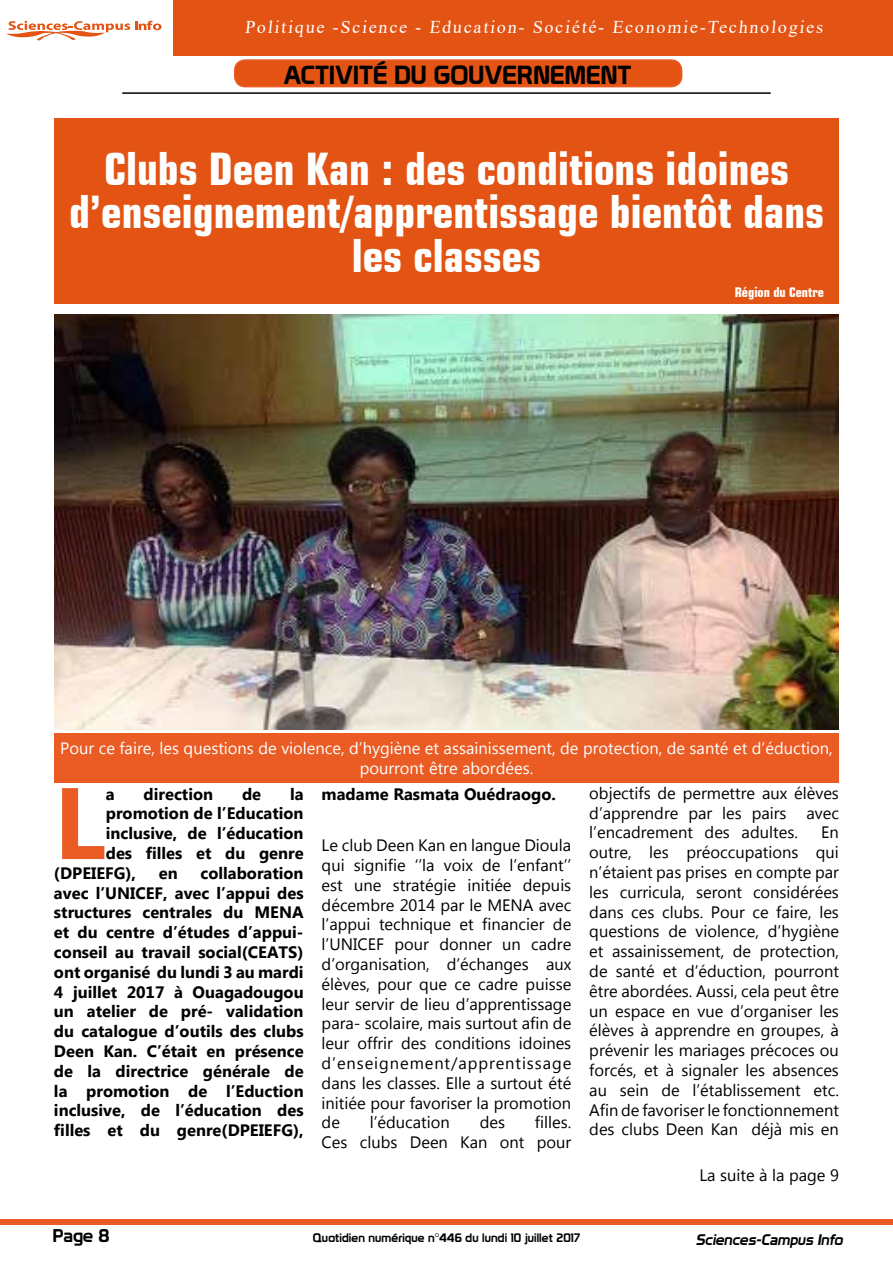
<style>
.page{position:relative;width:893px;height:1263px;background:#fff}
.page>*{position:absolute;margin:0;border:0;box-sizing:border-box;transform-origin:0 0}
.t1{font:700 101.4px "Myanmar Text";color:#ea5c24}
.t2{font:700 condensed 45px/43.5px "Square 721 BT";color:#fff;text-align:center}
.t3{font:25.5px "Prototype";color:#000}
.t4{font:18px "Times New Roman";color:#fff}
.t5{font:18px "Prototype";color:#000}
.t6{font:16.5px/19.8px "Myanmar Text";color:#000;text-align:justify}
.t7{font:700 16.5px/19.8px "Myanmar Text";color:#000;text-align:justify}
.t8{font:16.5px/19.8px "Myanmar Text";color:#fff;text-align:center}
.t9{font:italic 15px "Prototype";color:#000}
.t10{font:700 condensed 13.5px "Square 721 BT";color:#fff}
.t11{font:12px "Prototype";letter-spacing:.01em;color:#000}
</style>
<div class="page">
<div style="left:1px;top:1219px;width:892px;height:6px;background:#ea5c24"></div>
<svg style="left:6px;top:21px;width:155px;height:20px"></svg>
<div style="left:173px;top:0;width:720px;height:55px;background:#e35414"></div>
<hr style="left:122px;top:92px;width:649px;height:2px;background:#000">
<div style="left:235px;top:60px;width:447px;height:27px;background:#e35414;border-radius:10px"></div>
<div style="left:234px;top:59px;width:448px;height:28px;border:2px solid #ea5c24;border-radius:10px"></div>
<div style="left:54px;top:118px;width:785px;height:186px;background:#e35414"></div>
<img style="left:54px;top:315px;width:785px;height:414px">
<div style="left:54px;top:733px;width:785px;height:50px;background:#ea5c24"></div>
<p class="t4" style="left:245px;top:14px;width:582px">Politique -Science - Education- Société- Economie-Technologies</p>
<h3 class="t3" style="left:283px;top:59px;width:350px">ACTIVITÉ DU GOUVERNEMENT</h3>
<h2 class="t2" style="left:69px;top:147px;width:756px">Clubs Deen Kan : des conditions idoines d’enseignement/apprentissage bientôt dans les classes</h2>
<p class="t10" style="left:735px;top:284px;width:91px">Région du Centre</p>
<p class="t8" style="left:60px;top:738px;width:774px">Pour ce faire, les questions de violence, d’hygiène et assainissement, de protection, de santé et d’éduction, pourront être abordées.</p>
<h1 class="t1" style="left:54px;top:765px;width:53px">L</h1>
<p class="t7" style="left:106px;top:784px;width:10px">a</p>
<p class="t7" style="left:144px;top:784px;width:71px">direction</p>
<p class="t7" style="left:242px;top:784px;width:21px">de</p>
<p class="t7" style="left:290px;top:784px;width:15px">la</p>
<p class="t7" style="left:106px;top:804px;width:199px">promotion de l’Education</p>
<p class="t7" style="left:106px;top:824px;width:199px">inclusive, de l’éducation</p>
<p class="t7" style="left:106px;top:843px;width:199px">des filles et du genre</p>
<p class="t7" style="left:54px;top:863px;width:84px">(DPEIEFG),</p>
<p class="t7" style="left:159px;top:863px;width:20px">en</p>
<p class="t7" style="left:54px;top:863px;width:251px;text-indent:146px">collaboration avec l’UNICEF, avec l’appui des structures centrales du MENA et du centre d’études d’appui&shy;conseil au travail social(CEATS) ont organisé du lundi 3 au mardi 4 juillet 2017 à Ouagadougou un atelier de pré- validation du catalogue d’outils des clubs Deen Kan. C’était en présence de la directrice générale de la promotion de l’Eduction inclusive, de l’éducation des filles et du genre(DPEIEFG),</p>
<p class="t7" style="left:322px;top:784px;width:236px">madame Rasmata Ouédraogo.</p>
<p class="t6" style="left:322px;top:836px;width:251px">Le club Deen Kan en langue Dioula qui signifie ‘’la voix de l’enfant’’ est une stratégie initiée depuis décembre 2014 par le MENA avec l’appui technique et financier de l’UNICEF pour donner un cadre d’organisation, d’échanges aux élèves, pour que ce cadre puisse leur servir de lieu d’apprentissage para- scolaire, mais surtout afin de leur offrir des conditions idoines d’enseignement/apprentissage dans les classes. Elle a surtout été initiée pour favoriser la promotion de</p>
<p class="t6" style="left:370px;top:1113px;width:82px">l’éducation</p>
<p class="t6" style="left:480px;top:1113px;width:27px">des</p>
<p class="t6" style="left:322px;top:1113px;width:251px;text-align:right">filles.<br>Ces clubs Deen Kan ont pour</p>
<p class="t6" style="left:589px;top:783px;width:251px">objectifs de permettre aux élèves d’apprendre par les pairs avec l’encadrement des adultes.</p>
<p class="t6" style="left:589px;top:823px;width:251px;text-indent:232px">En outre, les préoccupations qui n’étaient pas prises en compte par les curricula, seront considérées dans ces clubs. Pour ce faire, les questions de violence, d’hygiène et assainissement, de protection, de santé et d’éduction, pourront être abordées. Aussi, cela peut être un espace en vue d’organiser les élèves à apprendre en groupes, à prévenir les mariages précoces ou forcés, et à signaler les absences au sein de l’établissement etc.<br>Afin de favoriser le fonctionnement des clubs Deen Kan déjà mis en</p>
<p class="t6" style="left:699px;top:1165px;width:141px">La suite à la page 9</p>
<p class="t5" style="left:53px;top:1225px;width:58px">Page 8</p>
<p class="t11" style="left:313px;top:1230px;width:269px">Quotidien numérique n°446 du lundi 10 juillet 2017</p>
<p class="t9" style="left:696px;top:1231px;width:152px">Sciences-Campus Info</p>
</div>
